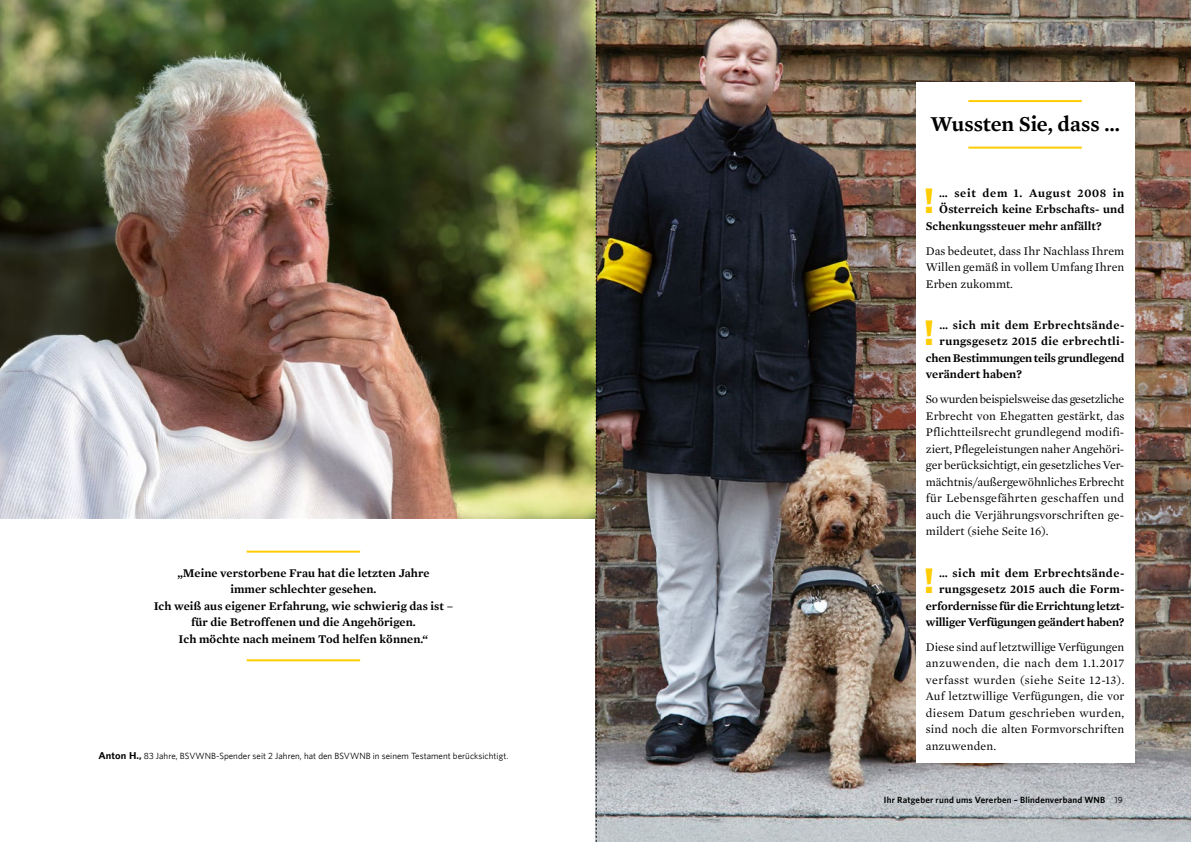
<style>
.page{position:relative;width:1191px;height:842px;background:#fff}
.page>*{position:absolute;margin:0;border:0;box-sizing:border-box;transform-origin:0 0}
.t1{font:700 35.7px "Whitney";color:#fc0}
.t2{font:600 21.5px "Mercury Text G1";letter-spacing:-.005em;color:#000}
.t3{font:12px/16.5px "Mercury Text G1";letter-spacing:.005em;color:#000;text-align:justify}
.t4{font:600 12px/16.5px "Mercury Text G1";letter-spacing:.005em;color:#000;text-align:center}
.t5{font:600 12px "Mercury Text G1";letter-spacing:-.015em;color:#000}
.t6{font:600 12px "Mercury Text G1";letter-spacing:.025em;color:#000}
.t7{font:600 12px "Mercury Text G1";letter-spacing:.035em;color:#000}
.t8{font:600 12px "Mercury Text G1";letter-spacing:.04em;color:#000}
.t9{font:600 12px "Mercury Text G1";letter-spacing:.065em;color:#000}
.t10{font:9px "Whitney";letter-spacing:.005em;color:#000}
.t11{font:600 9px "Whitney";letter-spacing:.025em;color:#000}
.s1{font-family:"Whitney Sans Bold OSF"}
.s2{font-weight:400}
</style>
<div class="page">
<img style="left:595px;top:0;width:596px;height:842px">
<div style="left:916px;top:82px;width:218px;height:681px;background:#fff"></div>
<hr style="left:968px;top:147px;width:113px;height:2px;background:#fc0">
<hr style="left:968px;top:100px;width:113px;height:2px;background:#fc0">
<img style="left:0;top:0;width:595px;height:518px">
<hr style="left:247px;top:659px;width:113px;height:2px;background:#fc0">
<hr style="left:247px;top:551px;width:113px;height:2px;background:#fc0">
<svg style="left:596px;top:0;width:1px;height:842px"></svg>
<p class="t4" style="left:154px;top:564px;width:301px">„Meine verstorbene Frau hat die letzten Jahre<br>immer schlechter gesehen.<br>Ich weiß aus eigener Erfahrung, wie schwierig das ist – für die Betroffenen und die Angehörigen.<br>Ich möchte nach meinem Tod helfen können.“</p>
<p class="t10" style="left:98px;top:750px;width:411px"><span class="s1">Anton H.,</span> 83 Jahre, BSVWNB-Spender seit 2 Jahren, hat den BSVWNB in seinem Testament berücksichtigt.</p>
<h2 class="t2" style="left:930px;top:111px;width:191px">Wussten Sie, dass …</h2>
<h1 class="t1" style="left:924px;top:179px;width:12px">!</h1>
<p class="t9" style="left:939px;top:186px;width:187px">… seit dem 1. August 2008 in</p>
<p class="t4" style="left:939px;top:201px;width:187px">Österreich keine Erbschafts- und</p>
<p class="t4" style="left:926px;top:218px;width:177px">Schenkungssteuer mehr anfällt?</p>
<p class="t3" style="left:926px;top:243px;width:200px">Das bedeutet, dass Ihr Nachlass Ihrem Willen gemäß in vollem Umfang Ihren Erben zukommt.</p>
<h1 class="t1" style="left:924px;top:311px;width:12px">!</h1>
<p class="t8" style="left:939px;top:318px;width:183px">… sich mit dem Erbrechtsände----</p>
<p class="t6" style="left:939px;top:334px;width:186px">rungsgesetz 2015 die erbrechtli-</p>
<p class="t5" style="left:926px;top:351px;width:200px">chen Bestimmungen teils grundlegend</p>
<p class="t4" style="left:926px;top:366px;width:98px">verändert haben?</p>
<p class="t3" style="left:926px;top:391px;width:200px">So wurden beispielsweise das gesetzliche Erbrecht von Ehegatten gestärkt, das Pflichtteilsrecht grundlegend modifi&shy;ziert, Pflegeleistungen naher Angehöri&shy;ger berücksichtigt, ein gesetzliches Ver&shy;mächtnis/außergewöhnliches Erbrecht für Lebensgefährten geschaffen und auch die Verjährungsvorschriften ge&shy;mildert (siehe Seite 16).</p>
<h1 class="t1" style="left:924px;top:559px;width:12px">!</h1>
<p class="t7" style="left:939px;top:565px;width:183px">… sich mit dem Erbrechtsände-----</p>
<p class="t4" style="left:939px;top:581px;width:185px">rungsgesetz 2015 auch die Form-</p>
<p class="t4" style="left:926px;top:597px;width:200px">erfordernisse für die Errichtung letzt-</p>
<p class="t5" style="left:926px;top:615px;width:200px">williger Verfügungen geändert haben?</p>
<p class="t3" style="left:926px;top:639px;width:200px">Diese sind auf letztwillige Verfügungen anzuwenden, die nach dem 1.1.2017 verfasst wurden (siehe Seite 12-13).<br>Auf letztwillige Verfügungen, die vor diesem Datum geschrieben wurden, sind noch die alten Formvorschriften anzuwenden.</p>
<p class="t11" style="left:884px;top:794px;width:240px">Ihr Ratgeber rund ums Vererben – Blindenverband WNB <span class="s2">19</span></p>
</div>
